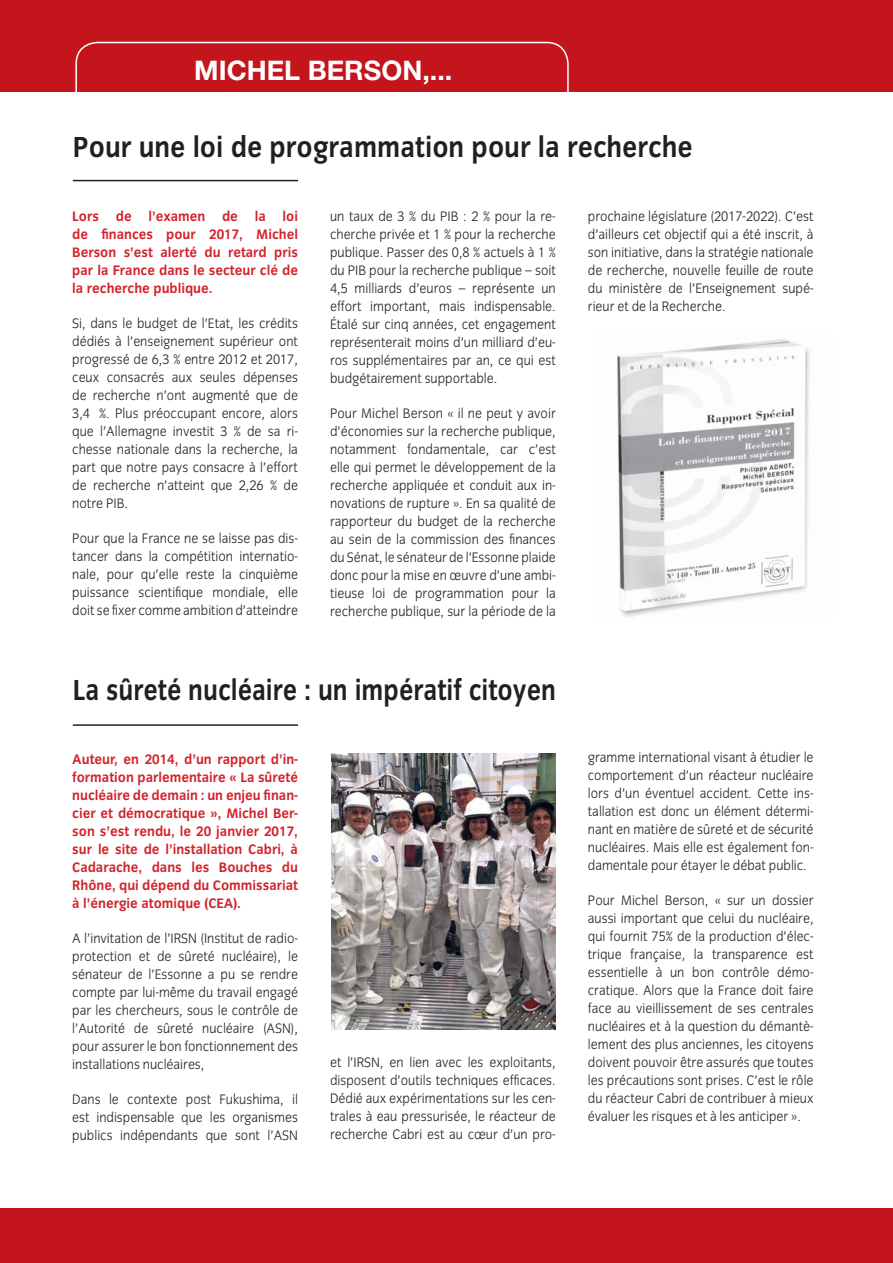
<style>
.page{position:relative;width:893px;height:1263px;background:#fff}
.page>*{position:absolute;margin:0;border:0;box-sizing:border-box;transform-origin:0 0}
.t1{font:700 30px "Congress Sans Std";color:#231f20;scale:.9 1}
.t2{font:700 30px "Congress Sans Std";color:#231f20;scale:.85 1}
.t3{font:700 27px "Helvetica Neue";color:#fff}
.t4{font:14.25px/18px "Congress Sans Light Std";color:#231f20;text-align:justify;scale:.95 1}
.t5{font:700 14.25px/18px "Congress Sans Std";color:#d2232a;text-align:justify;scale:.95 1}
</style>
<div class="page">
<div style="left:0;top:0;width:893px;height:92px;background:#c4151c"></div>
<div style="left:75px;top:42px;width:494px;height:102px;border:2px solid #fff;border-radius:21px"></div>
<div style="left:0;top:92px;width:893px;height:56px;background:#fff"></div>
<hr style="left:73px;top:724px;width:225px;height:2px;background:#231f20">
<img style="left:617px;top:339px;width:193px;height:278px">
<hr style="left:73px;top:180px;width:225px;height:1px;background:#231f20">
<div style="left:0;top:1209px;width:893px;height:54px;background:#c4151c"></div>
<img style="left:331px;top:753px;width:225px;height:276px">
<h2 class="t3" style="left:194px;top:61px;width:260px">MICHEL BERSON,...</h2>
<h1 class="t1" style="left:73px;top:135px;width:690px">Pour une loi de programmation pour la recherche</h1>
<p class="t5" style="left:72px;top:209px;width:239px">Lors de l’examen de la loi de finances pour 2017, Michel Berson s’est alerté du retard pris par la France dans le secteur clé de la recherche publique.</p>
<p class="t4" style="left:72px;top:315px;width:239px">Si, dans le budget de l’Etat, les crédits dédiés à l’enseignement supérieur ont progressé de 6,3 % entre 2012 et 2017, ceux consacrés aux seules dépenses de recherche n’ont augmenté que de 3,4 %. Plus préoccupant encore, alors que l’Allemagne investit 3 % de sa ri&shy;chesse nationale dans la recherche, la part que notre pays consacre à l’effort de recherche n’atteint que 2,26 % de notre PIB.</p>
<p class="t4" style="left:72px;top:530px;width:239px">Pour que la France ne se laisse pas dis&shy;tancer dans la compétition internatio&shy;nale, pour qu’elle reste la cinquième puissance scientifique mondiale, elle doit se fixer comme ambition d’atteindre</p>
<p class="t4" style="left:330px;top:208px;width:239px">un taux de 3 % du PIB : 2 % pour la re&shy;cherche privée et 1 % pour la recherche publique. Passer des 0,8 % actuels à 1 % du PIB pour la recherche publique – soit 4,5 milliards d’euros – représente un effort important, mais indispensable.<br>Étalé sur cinq années, cet engagement représenterait moins d’un milliard d’eu&shy;ros supplémentaires par an, ce qui est budgétairement supportable.</p>
<p class="t4" style="left:330px;top:405px;width:239px">Pour Michel Berson « il ne peut y avoir d’économies sur la recherche publique, notamment fondamentale, car c’est elle qui permet le développement de la recherche appliquée et conduit aux in&shy;novations de rupture ». En sa qualité de rapporteur du budget de la recherche au sein de la commission des finances du Sénat, le sénateur de l’Essonne plaide donc pour la mise en œuvre d’une ambi&shy;tieuse loi de programmation pour la recherche publique, sur la période de la</p>
<h1 class="t2" style="left:73px;top:678px;width:570px">La sûreté nucléaire : un impératif citoyen</h1>
<p class="t5" style="left:72px;top:752px;width:239px">Auteur, en 2014, d’un rapport d’in&shy;formation parlementaire « La sûreté nucléaire de demain : un enjeu finan&shy;cier et démocratique », Michel Ber&shy;son s’est rendu, le 20 janvier 2017, sur le site de l’installation Cabri, à Cadarache, dans les Bouches du Rhône, qui dépend du Commissariat à l’énergie atomique (CEA).</p>
<p class="t4" style="left:72px;top:930px;width:239px">A l’invitation de l’IRSN (Institut de radio&shy;protection et de sûreté nucléaire), le sénateur de l’Essonne a pu se rendre compte par lui-même du travail engagé par les chercheurs, sous le contrôle de l’Autorité de sûreté nucléaire (ASN), pour assurer le bon fonctionnement des installations nucléaires,</p>
<p class="t4" style="left:72px;top:1091px;width:239px">Dans le contexte post Fukushima, il est indispensable que les organismes publics indépendants que sont l’ASN</p>
<p class="t4" style="left:330px;top:1054px;width:239px">et l’IRSN, en lien avec les exploitants, disposent d’outils techniques efficaces.<br>Dédié aux expérimentations sur les cen&shy;trales à eau pressurisée, le réacteur de recherche Cabri est au cœur d’un pro-</p>
<p class="t4" style="left:588px;top:208px;width:239px">prochaine législature (2017-2022). C’est d’ailleurs cet objectif qui a été inscrit, à son initiative, dans la stratégie nationale de recherche, nouvelle feuille de route du ministère de l’Enseignement supé&shy;rieur et de la Recherche.</p>
<p class="t4" style="left:588px;top:749px;width:239px">gramme international visant à étudier le comportement d’un réacteur nucléaire lors d’un éventuel accident. Cette ins&shy;tallation est donc un élément détermi&shy;nant en matière de sûreté et de sécurité nucléaires. Mais elle est également fon&shy;damentale pour étayer le débat public.</p>
<p class="t4" style="left:588px;top:892px;width:239px">Pour Michel Berson, « sur un dossier aussi important que celui du nucléaire, qui fournit 75% de la production d’élec&shy;trique française, la transparence est essentielle à un bon contrôle démo&shy;cratique. Alors que la France doit faire face au vieillissement de ses centrales nucléaires et à la question du démantè&shy;lement des plus anciennes, les citoyens doivent pouvoir être assurés que toutes les précautions sont prises. C’est le rôle du réacteur Cabri de contribuer à mieux évaluer les risques et à les anticiper ».</p>
</div>
